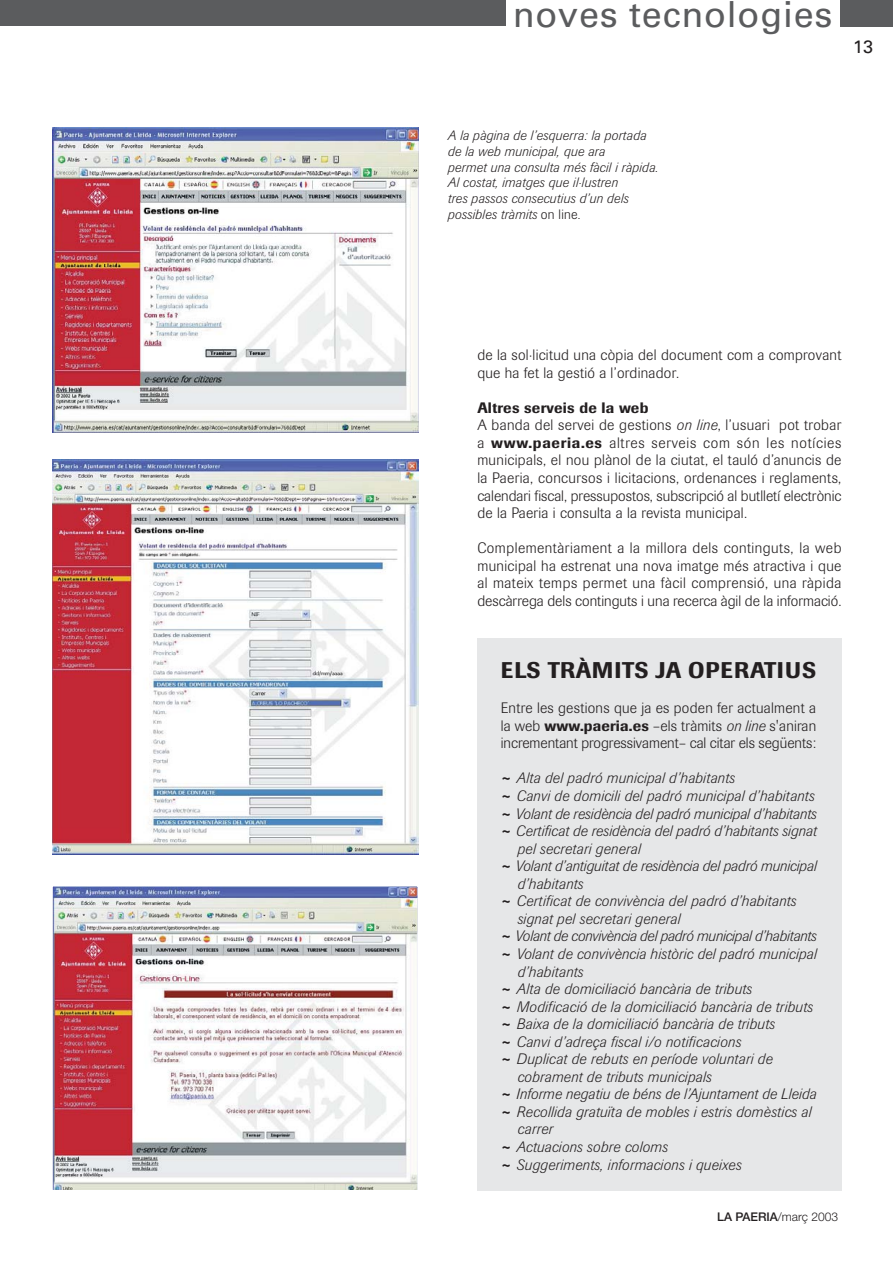
<style>
.page{position:relative;width:893px;height:1263px;background:#fff}
.page>*{position:absolute;margin:0;border:0;box-sizing:border-box;transform-origin:0 0}
.t1{font:36px "Univers";letter-spacing:.02em;color:#5b5c5e}
.t2{font:500 22.5px "Imago";letter-spacing:.02em;color:#231f20}
.t3{font:18px "Univers";color:#231f20}
.t4{font:300 15px/17.5px "Imago";letter-spacing:.02em;color:#231f20}
.t5{font:italic 300 15px "Imago";letter-spacing:.02em;color:#231f20}
.t6{font:italic 300 15px "Imago";color:#231f20}
.t7{font:italic 300 15px "Imago";letter-spacing:-.005em;color:#231f20}
.t8{font:italic 300 13.5px/15.8px "Imago";letter-spacing:.02em;color:#231f20}
.t9{font:300 12px "Helvetica Neue";color:#231f20}
.s1{font-style:normal}
.s2{font-weight:500}
.s3{font-style:italic}
.s4{font-weight:500;font-style:normal}
</style>
<div class="page">
<div style="left:477px;top:638px;width:364px;height:553px;background:#e6e7e8"></div>
<div style="left:840px;top:0;width:52px;height:27px;background:#5b5c5e"></div>
<div style="left:0;top:0;width:505px;height:26px;background:#5b5c5e"></div>
<img style="left:52px;top:127px;width:366px;height:305px">
<img style="left:54px;top:888px;width:362px;height:300px">
<div style="left:51px;top:885px;width:368px;height:306px;border:2px solid #fff"></div>
<img style="left:52px;top:459px;width:366px;height:396px">
<h1 class="t1" style="left:513px;top:1px;width:321px">noves tecnologies</h1>
<p class="t3" style="left:853px;top:40px;width:22px">13</p>
<p class="t8" style="left:447px;top:129px;width:212px">A la pàgina de l’esquerra: la portada de la web municipal, que ara<br>permet una consulta més fàcil i ràpida.<br>Al costat, imatges que il·lustren<br>tres passos consecutius d’un dels possibles tràmits <span class="s1">on line</span>.</p>
<p class="t4" style="left:477px;top:348px;width:365px">de la sol·licitud una còpia del document com a comprovant que ha fet la gestió a l’ordinador.</p>
<p class="t4" style="left:477px;top:400px;width:365px"><span class="s2">Altres serveis de la web<br></span>A banda del servei de gestions <span class="s3">on line</span>, l’usuari pot trobar a <span class="s2">www.paeria.es</span> altres serveis com són les notícies municipals, el nou plànol de la ciutat, el tauló d’anuncis de la Paeria, concursos i licitacions, ordenances i reglaments, calendari fiscal, pressupostos, subscripció al butlletí electrònic de la Paeria i consulta a la revista municipal.</p>
<p class="t4" style="left:477px;top:541px;width:365px;text-align:justify">Complementàriament a la millora dels continguts, la web municipal ha estrenat una nova imatge més atractiva i que al mateix temps permet una fàcil comprensió, una ràpida descàrrega dels continguts i una recerca àgil de la informació.</p>
<h2 class="t2" style="left:501px;top:662px;width:317px">ELS TRÀMITS JA OPERATIUS</h2>
<p class="t4" style="left:501px;top:701px;width:317px;text-align:justify">Entre les gestions que ja es poden fer actualment a la web <span class="s2">www.paeria.es</span> –els tràmits <span class="s3">on line</span> s'aniran incrementant progressivament– cal citar els següents:</p>
<p class="t5" style="left:501px;top:773px;width:235px"><span class="s4">~</span> Alta del padró municipal d’habitants</p>
<p class="t5" style="left:501px;top:790px;width:315px"><span class="s4">~</span> Canvi de domicili del padró municipal d’habitants</p>
<p class="t6" style="left:501px;top:808px;width:317px"><span class="s4">~</span> Volant de residència del padró municipal d’habitants</p>
<p class="t5" style="left:501px;top:826px;width:317px"><span class="s4">~</span> Certificat de residència del padró d’habitants signat</p>
<p class="t5" style="left:517px;top:843px;width:125px">pel secretari general</p>
<p class="t6" style="left:501px;top:861px;width:317px"><span class="s4">~</span> Volant d’antiguitat de residència del padró municipal</p>
<p class="t5" style="left:517px;top:878px;width:67px">d’habitants</p>
<p class="t5" style="left:501px;top:896px;width:296px"><span class="s4">~</span> Certificat de convivència del padró d’habitants</p>
<p class="t5" style="left:517px;top:913px;width:164px">signat pel secretari general</p>
<p class="t7" style="left:501px;top:931px;width:317px"><span class="s4">~</span> Volant de convivència del padró municipal d’habitants</p>
<p class="t5" style="left:501px;top:948px;width:317px"><span class="s4">~</span> Volant de convivència històric del padró municipal</p>
<p class="t5" style="left:517px;top:966px;width:67px">d’habitants</p>
<p class="t5" style="left:501px;top:983px;width:252px"><span class="s4">~</span> Alta de domiciliació bancària de tributs</p>
<p class="t5" style="left:501px;top:1001px;width:313px"><span class="s4">~</span> Modificació de la domiciliació bancària de tributs</p>
<p class="t5" style="left:501px;top:1019px;width:275px"><span class="s4">~</span> Baixa de la domiciliació bancària de tributs</p>
<p class="t5" style="left:501px;top:1036px;width:241px"><span class="s4">~</span> Canvi d’adreça fiscal i/o notificacions</p>
<p class="t5" style="left:501px;top:1054px;width:273px"><span class="s4">~</span> Duplicat de rebuts en període voluntari de</p>
<p class="t5" style="left:517px;top:1071px;width:195px">cobrament de tributs municipals</p>
<p class="t5" style="left:501px;top:1089px;width:317px"><span class="s4">~</span> Informe negatiu de béns de l’Ajuntament de Lleida</p>
<p class="t5" style="left:501px;top:1106px;width:311px"><span class="s4">~</span> Recollida gratuïta de mobles i estris domèstics al</p>
<p class="t5" style="left:517px;top:1124px;width:37px">carrer</p>
<p class="t5" style="left:501px;top:1141px;width:168px"><span class="s4">~</span> Actuacions sobre coloms</p>
<p class="t5" style="left:501px;top:1159px;width:242px"><span class="s4">~</span> Suggeriments, informacions i queixes</p>
<p class="t9" style="left:717px;top:1213px;width:122px"><span class="s2">LA PAERIA</span>/març 2003</p>
</div>
